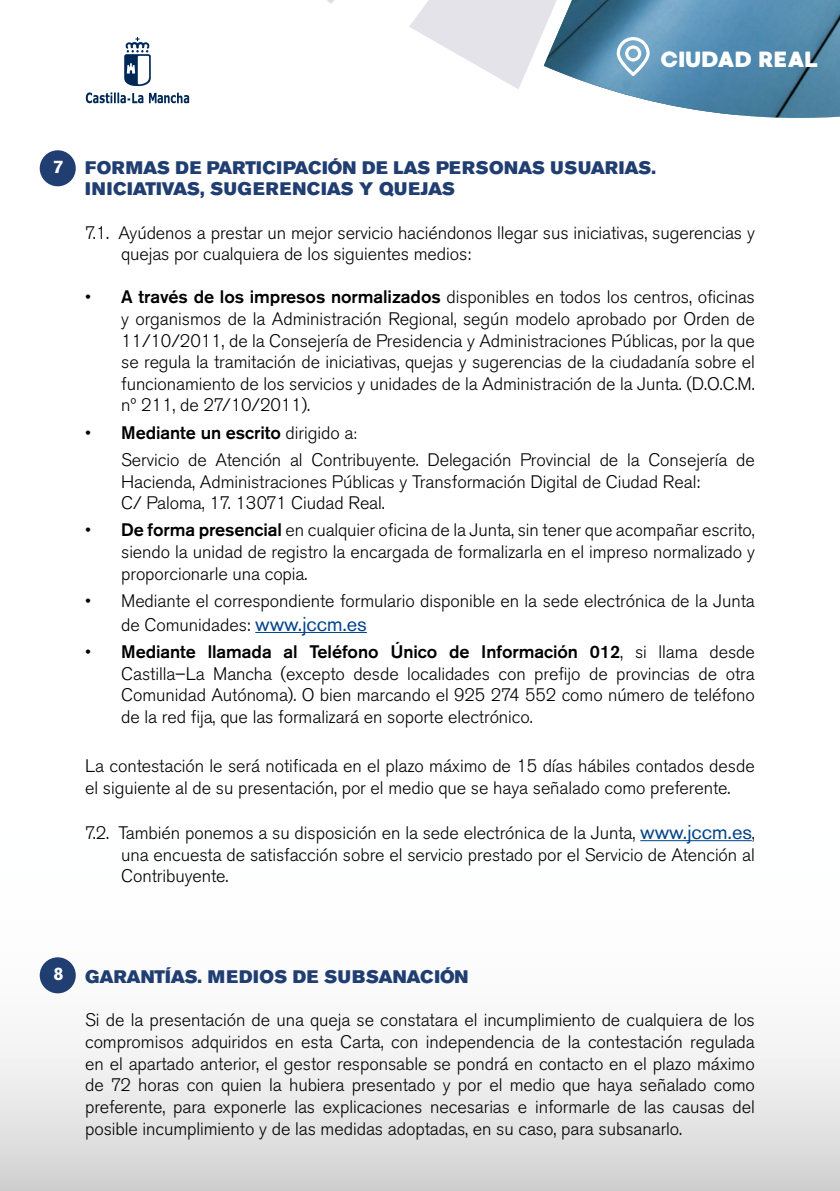
<style>
.page{position:relative;width:840px;height:1191px;background:#fff}
.page>*{position:absolute;margin:0;border:0;box-sizing:border-box;transform-origin:0 0}
.t1{font:22px "MADE Waffle Soft";letter-spacing:-.01em;color:#fff}
.t2{font:300 18px/21.6px "Akzidenz Grotesk BE";letter-spacing:-.005em;color:#000}
.t3{font:18px/21.6px "Akzidenz Grotesk BE Super";letter-spacing:.015em;color:#203e71}
.t4{font:700 18px "Akzidenz Grotesk BE";color:#fff}
.s1{font-weight:500}
.s2{font-size:16px}
.s3{font-weight:400;font-size:20px;color:#004289}
</style>
<div class="page">
<img style="left:562px;top:0;width:277px;height:118px">
<img style="left:0;top:840px;width:839px;height:351px">
<img style="left:409px;top:0;width:153px;height:89px">
<svg style="left:327px;top:0;width:8px;height:4px"></svg>
<svg style="left:149px;top:93px;width:40px;height:11px"></svg>
<svg style="left:124px;top:37px;width:27px;height:49px"></svg>
<svg style="left:86px;top:92px;width:57px;height:12px"></svg>
<svg style="left:616px;top:37px;width:33px;height:39px"></svg>
<hr style="left:255px;top:632px;width:111px;height:1px;background:#004289">
<hr style="left:640px;top:840px;width:111px;height:1px;background:#004289">
<div style="left:40px;top:150px;width:36px;height:36px;background:#203e71;border-radius:50%"></div>
<div style="left:40px;top:957px;width:36px;height:36px;background:#203e71;border-radius:50%"></div>
<p class="t1" style="left:659px;top:46px;width:160px">CIUDAD REAL</p>
<p class="t4" style="left:53px;top:156px;width:12px">7</p>
<p class="t3" style="left:85px;top:157px;width:572px">FORMAS DE PARTICIPACIÓN DE LAS PERSONAS USUARIAS.<br>INICIATIVAS, SUGERENCIAS Y QUEJAS</p>
<p class="t2" style="left:121px;top:222px;width:635px;text-indent:-36px">7.1. Ayúdenos a prestar un mejor servicio haciéndonos llegar sus iniciativas, sugerencias y quejas por cualquiera de los siguientes medios:</p>
<p class="t2" style="left:121px;top:287px;width:635px;text-align:justify;text-indent:-36px">• <span class="s1">A través de los impresos normalizados</span> disponibles en todos los centros, oficinas y organismos de la Administración Regional, según modelo aprobado por Orden de 11/10/2011, de la Consejería de Presidencia y Administraciones Públicas, por la que se regula la tramitación de iniciativas, quejas y sugerencias de la ciudadanía sobre el funcionamiento de los servicios y unidades de la Administración de la Junta. (D.O.C.M. nº 211, de 27/10/2011).</p>
<p class="t2" style="left:121px;top:419px;width:635px;line-height:27.2px;text-indent:-36px">• <span class="s1">Mediante un escrito</span> dirigido a<span class="s2">:<br></span>Servicio de Atención al Contribuyente. Delegación Provincial de la Consejería de</p>
<p class="t2" style="left:121px;top:471px;width:580px">Hacienda, Administraciones Públicas y Transformación Digital de Ciudad Real:<br>C/ Paloma, 17. 13071 Ciudad Real.</p>
<p class="t2" style="left:121px;top:520px;width:635px;text-align:justify;text-indent:-36px">• <span class="s1">De forma presencial</span> en cualquier oficina de la Junta, sin tener que acompañar escrito, siendo la unidad de registro la encargada de formalizarla en el impreso normalizado y proporcionarle una copia.</p>
<p class="t2" style="left:121px;top:589px;width:634px;line-height:24px;text-indent:-36px">• Mediante el correspondiente formulario disponible en la sede electrónica de la Junta de Comunidades: <span class="s3">www.jccm.es</span></p>
<p class="t2" style="left:121px;top:641px;width:635px;text-align:justify;text-indent:-36px">• <span class="s1">Mediante llamada al Teléfono Único de Información 012</span>, si llama desde Castilla–La Mancha (excepto desde localidades con prefijo de provincias de otra Comunidad Autónoma). O bien marcando el 925 274 552 como número de teléfono de la red fija, que las formalizará en soporte electrónico.</p>
<p class="t2" style="left:85px;top:755px;width:670px">La contestación le será notificada en el plazo máximo de 15 días hábiles contados desde el siguiente al de su presentación, por el medio que se haya señalado como preferente.</p>
<p class="t2" style="left:121px;top:822px;width:634px;text-align:justify;text-indent:-36px">7.2. También ponemos a su disposición en la sede electrónica de la Junta, <span class="s3">www.jccm.es</span>, una encuesta de satisfacción sobre el servicio prestado por el Servicio de Atención al Contribuyente.</p>
<p class="t4" style="left:53px;top:963px;width:12px">8</p>
<p class="t3" style="left:85px;top:966px;width:384px">GARANTÍAS. MEDIOS DE SUBSANACIÓN</p>
<p class="t2" style="left:85px;top:1009px;width:671px;text-align:justify">Si de la presentación de una queja se constatara el incumplimiento de cualquiera de los compromisos adquiridos en esta Carta, con independencia de la contestación regulada en el apartado anterior, el gestor responsable se pondrá en contacto en el plazo máximo de 72 horas con quien la hubiera presentado y por el medio que haya señalado como preferente, para exponerle las explicaciones necesarias e informarle de las causas del posible incumplimiento y de las medidas adoptadas, en su caso, para subsanarlo.</p>
</div>
